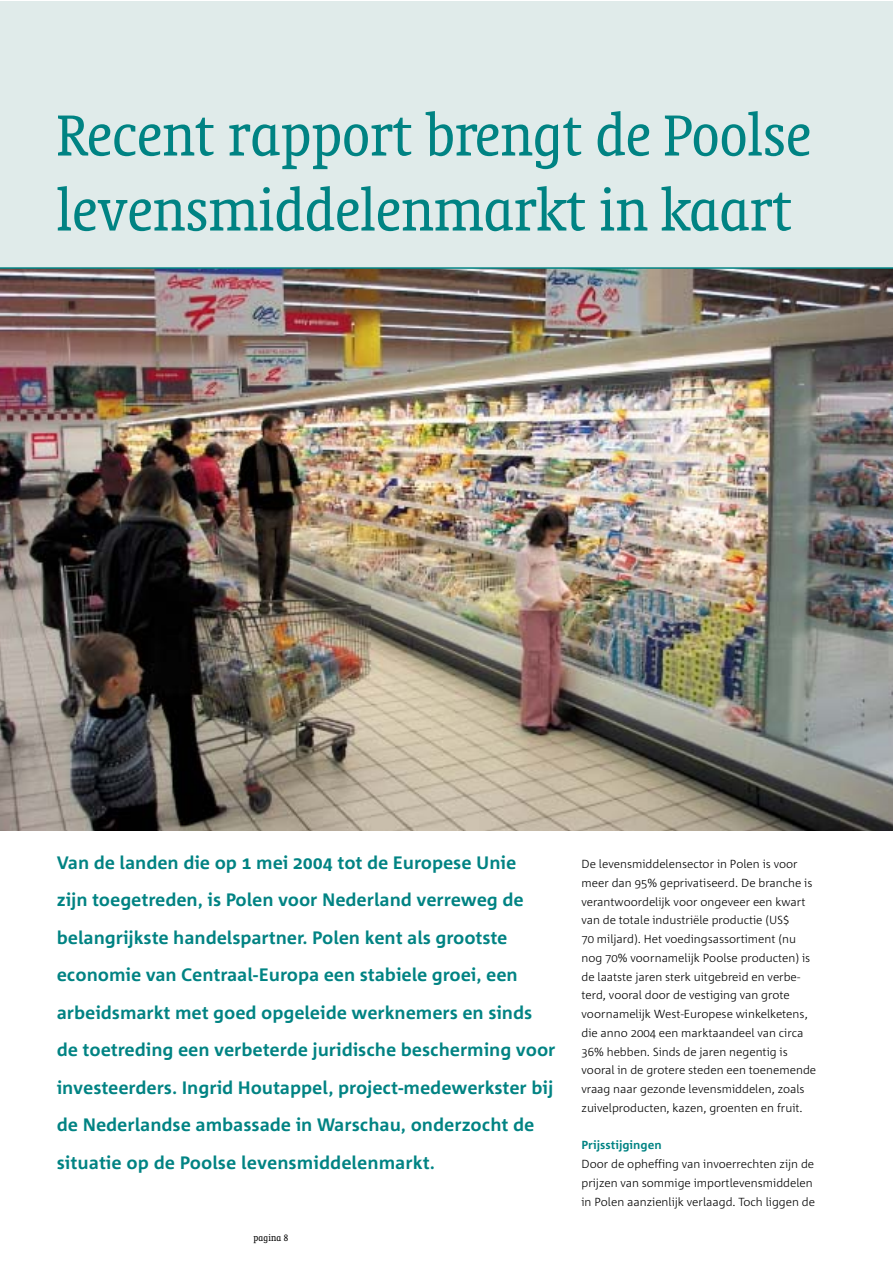
<style>
.page{position:relative;width:893px;height:1263px;background:#fff}
.page>*{position:absolute;margin:0;border:0;box-sizing:border-box;transform-origin:0 0}
.t1{font:condensed 66px/75px "Oranda BT";color:#008383}
.t2{font:18px/37.5px "Agrofont Vet";letter-spacing:-.005em;color:#008383}
.t3{font:11.7px/18.8px "Agrofont Mager";color:#000}
.t4{font:11.7px "Agrofont Vet";color:#008383}
.t5{font:condensed 10.5px "Oranda BT";letter-spacing:.015em;color:#000}
</style>
<div class="page">
<img style="left:0;top:269px;width:892px;height:562px">
<div style="left:0;top:2px;width:892px;height:266px;background:#e0ebea"></div>
<hr style="left:0;top:267px;width:892px;height:2px;background:#008383">
<h1 class="t1" style="left:57px;top:102px;width:756px">Recent rapport brengt de Poolse levensmiddelenmarkt in kaart</h1>
<p class="t2" style="left:57px;top:844px;width:500px">Van de landen die op 1 mei 2004 tot de Europese Unie<br>zijn toegetreden, is Polen voor Nederland verreweg de belangrijkste handelspartner. Polen kent als grootste economie van Centraal-Europa een stabiele groei, een arbeidsmarkt met goed opgeleide werknemers en sinds de toetreding een verbeterde juridische bescherming voor investeerders. Ingrid Houtappel, project-medewerkster bij de Nederlandse ambassade in Warschau, onderzocht de situatie op de Poolse levensmiddelenmarkt.</p>
<p class="t3" style="left:581px;top:855px;width:236px">De levensmiddelensector in Polen is voor meer dan 95% geprivatiseerd. De branche is verantwoordelijk voor ongeveer een kwart van de totale industriële productie (US$<br>70 miljard). Het voedingsassortiment (nu nog 70% voornamelijk Poolse producten) is de laatste jaren sterk uitgebreid en verbe&shy;terd, vooral door de vestiging van grote voornamelijk West-Europese winkelketens, die anno 2004 een marktaandeel van circa 36% hebben. Sinds de jaren negentig is vooral in de grotere steden een toenemende vraag naar gezonde levensmiddelen, zoals zuivelproducten, kazen, groenten en fruit.</p>
<p class="t4" style="left:581px;top:1140px;width:82px">Prijsstijgingen</p>
<p class="t3" style="left:581px;top:1155px;width:235px">Door de opheffing van invoerrechten zijn de prijzen van sommige importlevensmiddelen in Polen aanzienlijk verlaagd. Toch liggen de</p>
<p class="t5" style="left:253px;top:1234px;width:36px">pagina 8</p>
</div>
